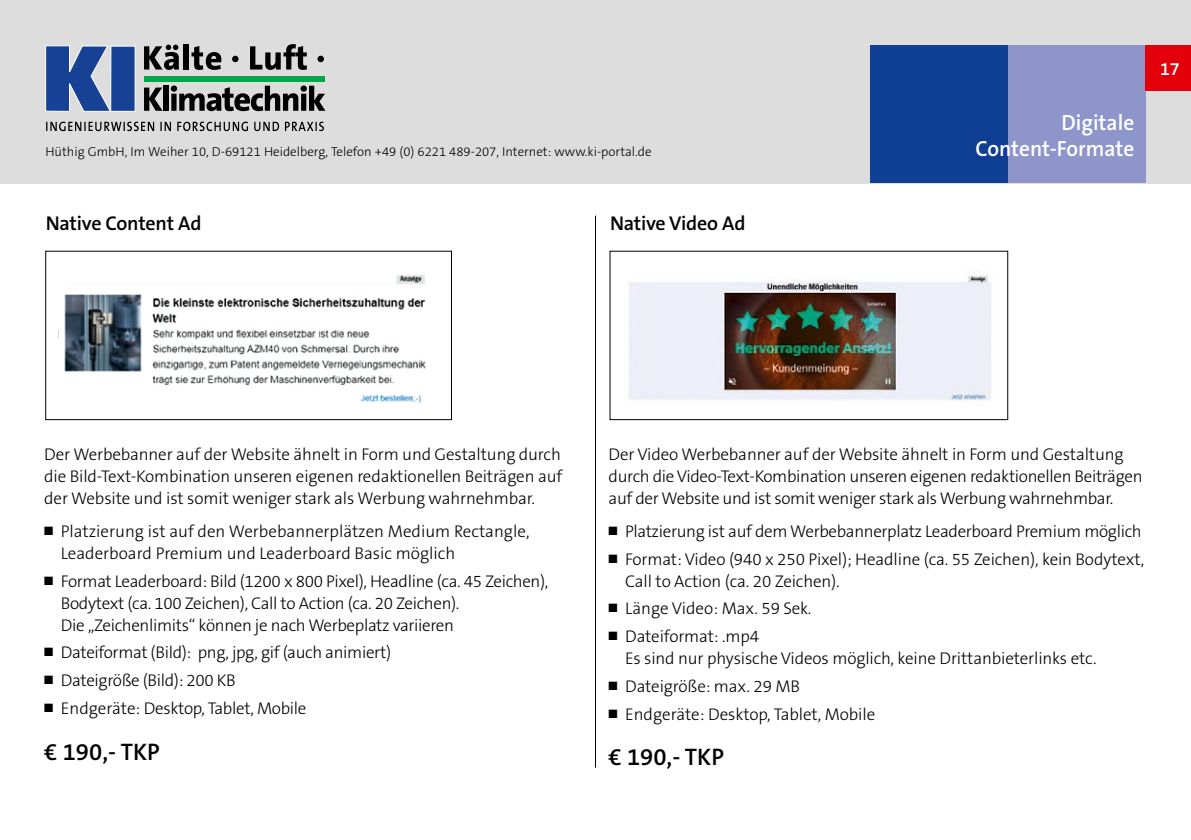
<style>
.page{position:relative;width:1191px;height:840px;background:#fff}
.page>*{position:absolute;margin:0;border:0;box-sizing:border-box;transform-origin:0 0}
.t1{font:600 24px "The Sans Os F";color:#000}
.t2{font:600 22px/26.4px "The Sans Os F";color:#fff;text-align:right}
.t3{font:600 20px "The Sans Os F";letter-spacing:-.01em;color:#000}
.t4{font:600 18px "The Sans Os F";color:#fff}
.t5{font:300 17px/22px "The Sans Os F";letter-spacing:-.02em;color:#000}
.t6{font:300 17px/22px "The Sans Os F";color:#000}
.t7{font:300 13px "The Sans Os F";color:#000}
</style>
<div class="page">
<div style="left:0;top:0;width:1191px;height:183px;background:#ddd"></div>
<div style="left:1008px;top:45px;width:137px;height:138px;background:#8e95ca"></div>
<div style="left:870px;top:45px;width:138px;height:138px;background:#0f3f93"></div>
<div style="left:1145px;top:45px;width:46px;height:46px;background:#e3000b"></div>
<svg style="left:46px;top:122px;width:278px;height:9px"></svg>
<svg style="left:45px;top:45px;width:67px;height:67px"></svg>
<div style="left:111px;top:46px;width:24px;height:65px;background:#164194"></div>
<div style="left:110px;top:46px;width:25px;height:66px;border:1px solid #fff"></div>
<div style="left:144px;top:76px;width:181px;height:5px;background:#04a64a"></div>
<svg style="left:144px;top:45px;width:35px;height:25px"></svg>
<div style="left:183px;top:44px;width:6px;height:25px;background:#000"></div>
<svg style="left:191px;top:46px;width:30px;height:24px"></svg>
<svg style="left:232px;top:56px;width:6px;height:6px"></svg>
<svg style="left:250px;top:44px;width:57px;height:26px"></svg>
<div style="left:317px;top:56px;width:7px;height:6px;background:#000;border-radius:50%"></div>
<svg style="left:144px;top:87px;width:19px;height:24px"></svg>
<div style="left:163px;top:86px;width:6px;height:25px;background:#000"></div>
<svg style="left:171px;top:85px;width:154px;height:26px"></svg>
<img style="left:58px;top:275px;width:368px;height:129px">
<div style="left:45px;top:251px;width:407px;height:169px;border:1px solid #000"></div>
<hr style="left:595px;top:215px;width:1px;height:552px;background:#000">
<img style="left:628px;top:274px;width:364px;height:127px">
<div style="left:609px;top:251px;width:399px;height:169px;border:1px solid #000"></div>
<p class="t7" style="left:45px;top:143px;width:608px">Hüthig GmbH, Im Weiher 10, D-69121 Heidelberg, Telefon +49 (0) 6221 489-207, Internet: www.ki-portal.de</p>
<p class="t3" style="left:46px;top:211px;width:157px">Native Content Ad</p>
<p class="t3" style="left:610px;top:211px;width:137px">Native Video Ad</p>
<p class="t2" style="left:975px;top:109px;width:160px">Digitale<br>Content-Formate</p>
<p class="t4" style="left:1160px;top:57px;width:21px">17</p>
<p class="t5" style="left:44px;top:442px;width:519px;text-align:justify">Der Werbebanner auf der Website ähnelt in Form und Gestaltung durch die Bild-Text-Kombination unseren eigenen redaktionellen Beiträgen auf der Website und ist somit weniger stark als Werbung wahrnehmbar.</p>
<p class="t6" style="left:61px;top:520px;width:470px;text-indent:-17px">■ Platzierung ist auf den Werbebannerplätzen Medium Rectangle,<br>Leaderboard Premium und Leaderboard Basic möglich</p>
<p class="t5" style="left:61px;top:569px;width:489px;text-indent:-17px">■ Format Leaderboard: Bild (1200 x 800 Pixel), Headline (ca. 45 Zeichen),<br>Bodytext (ca. 100 Zeichen), Call to Action (ca. 20 Zeichen).<br>Die „Zeichenlimits“ können je nach Werbeplatz variieren</p>
<p class="t5" style="left:44px;top:641px;width:348px">■ Dateiformat (Bild): png, jpg, gif (auch animiert)</p>
<p class="t5" style="left:44px;top:669px;width:193px">■ Dateigröße (Bild): 200 KB</p>
<p class="t5" style="left:44px;top:696px;width:264px">■ Endgeräte: Desktop, Tablet, Mobile</p>
<h1 class="t1" style="left:44px;top:735px;width:117px">€ 190,- TKP</h1>
<p class="t5" style="left:608px;top:442px;width:535px">Der Video Werbebanner auf der Website ähnelt in Form und Gestaltung durch die Video-Text-Kombination unseren eigenen redaktionellen Beiträgen auf der Website und ist somit weniger stark als Werbung wahrnehmbar.</p>
<p class="t5" style="left:608px;top:520px;width:534px">■ Platzierung ist auf dem Werbebannerplatz Leaderboard Premium möglich</p>
<p class="t5" style="left:625px;top:547px;width:520px;text-indent:-17px">■ Format: Video (940 x 250 Pixel); Headline (ca. 55 Zeichen), kein Bodytext,<br>Call to Action (ca. 20 Zeichen).</p>
<p class="t6" style="left:608px;top:597px;width:204px">■ Länge Video: Max. 59 Sek.</p>
<p class="t5" style="left:625px;top:625px;width:473px;text-indent:-17px">■ Dateiformat: .mp4<br>Es sind nur physische Videos möglich, keine Drittanbieterlinks etc.</p>
<p class="t5" style="left:608px;top:674px;width:193px">■ Dateigröße: max. 29 MB</p>
<p class="t5" style="left:608px;top:702px;width:268px">■ Endgeräte: Desktop, Tablet, Mobile</p>
<h1 class="t1" style="left:608px;top:741px;width:117px">€ 190,- TKP</h1>
</div>
